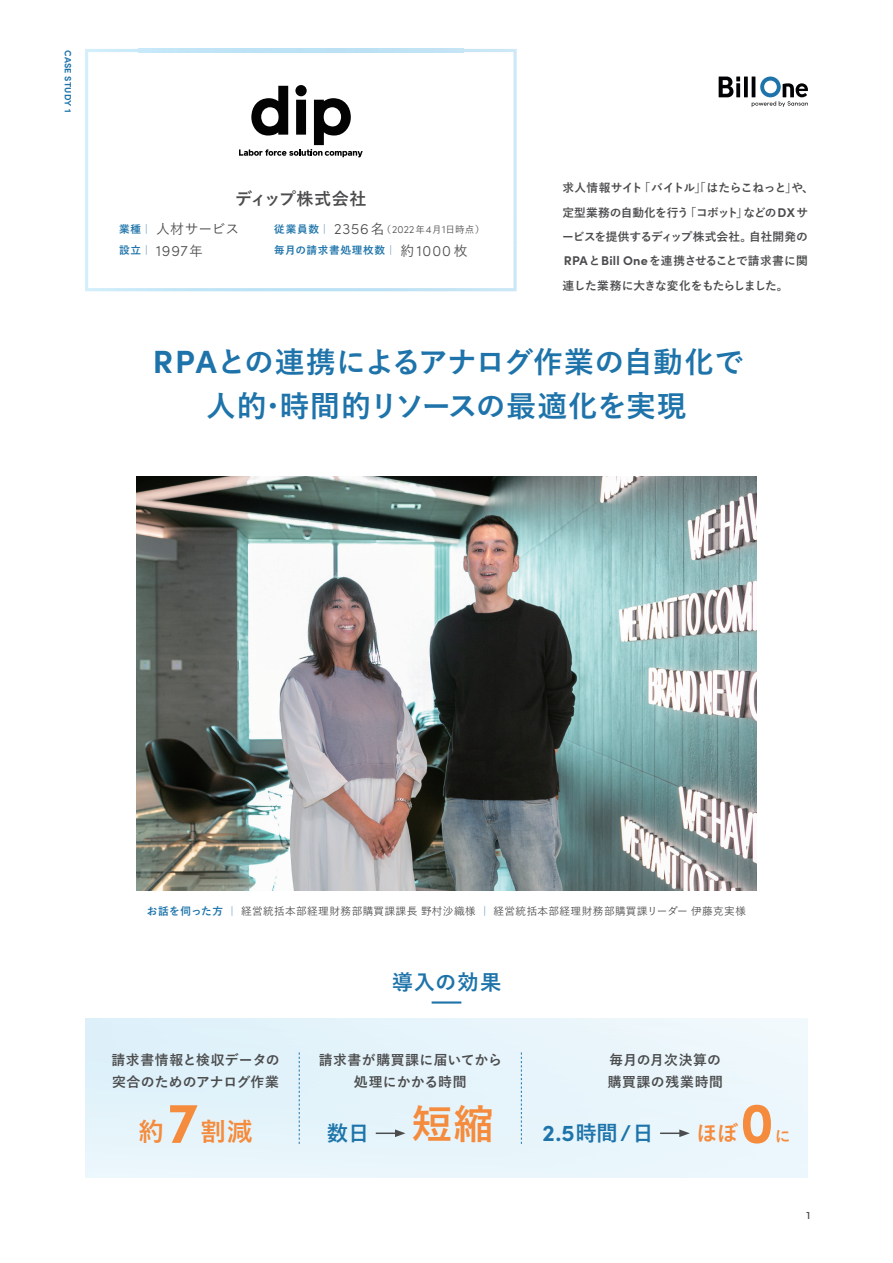
<style>
.page{position:relative;width:893px;height:1263px;background:#fff}
.page>*{position:absolute;margin:0;border:0;box-sizing:border-box;transform-origin:0 0}
.t1{font:700 57.45px "Sofia Pro";color:#f58b3c}
.t2{font:700 29.7px/44.7px "Yu Go";letter-spacing:-.02em;color:#1e74aa;text-align:center}
.t3{font:700 25.5px "Yu Go";color:#f58b3c}
.t4{font:700 22.95px "Sofia Pro";color:#1e74aa}
.t5{font:700 21.3px "Yu Go";letter-spacing:.045em;color:#1e74aa}
.t6{font:700 21.3px "Yu Go";color:#f58b3c}
.t7{font:700 16.95px "Yu Go";letter-spacing:.02em;color:#4b4c4d}
.t8{font:700 15.9px "Yu Go";color:#f58b3c}
.t9{font:300 14.85px "Sofia Pro";color:#4b4c4d}
.t10{font:700 13.8px/22.4px "Yu Go";letter-spacing:.025em;color:#4b4c4d;text-align:center}
.t11{font:700 13.8px/22.4px "Yu Go";letter-spacing:.045em;color:#4b4c4d}
.t12{font:500 13.8px "Yu Go";color:#4b4c4d}
.t13{font:700 11.7px/24.5px "Yu Go";letter-spacing:-.025em;color:#4b4c4d}
.t14{font:700 11.7px "Texta";color:#4b4c4d}
.t15{font:500 10.65px "Yu Go";letter-spacing:.035em;color:#4b4c4d}
.t16{font:700 10.65px "Yu Go";letter-spacing:.055em;color:#1e74aa}
.t17{font:500 9.6px "Yu Go";color:#4b4c4d}
.t18{font:700 9.15px "Sofia Pro";letter-spacing:.02em;color:#1e74aa}
.s1{font-weight:700;font-size:10.65px;color:#1e74aa}
.s2{font-family:"Sofia Pro";font-weight:300;font-size:14.85px}
.s3{font-size:13.8px}
.s4{font-family:"Sofia Pro";font-weight:300;font-size:10.35px}
.s5{font-family:"Yu Go";font-weight:700;font-size:10.65px;color:#1e74aa}
.s6{font-family:"Yu Go";font-weight:500;font-size:13.8px}
.s7{font-weight:500;font-size:13.8px;color:#4b4c4d}
.s8{font-family:"Sofia Pro";font-weight:300;font-size:14.85px;color:#4b4c4d}
.s9{font-family:"Sofia Pro";font-size:12.6px}
.s10{font-family:"Sofia Pro";font-size:32.1px}
.s11{font-weight:700;color:#1e74aa}
.s12{color:#1e74aa}
.s13{font-size:40.35px;color:#f58b3c}
.s14{font-family:"Yu Go";font-size:21.3px}
</style>
<div class="page">
<svg style="left:744px;top:77px;width:4px;height:20px"></svg>
<svg style="left:719px;top:77px;width:21px;height:20px"></svg>
<svg style="left:752px;top:77px;width:56px;height:30px"></svg>
<img style="left:85px;top:243px;width:432px;height:48px">
<img style="left:462px;top:49px;width:55px;height:194px">
<svg style="left:239px;top:85px;width:124px;height:72px"></svg>
<img style="left:136px;top:476px;width:621px;height:415px">
<hr style="left:432px;top:1001px;width:29px;height:2px;background:#1e74aa">
<svg style="left:521px;top:1052px;width:1px;height:92px"></svg>
<svg style="left:299px;top:1052px;width:1px;height:92px"></svg>
<hr style="left:376px;top:1132px;width:21px;height:2px;background:#4b4c4d">
<svg style="left:395px;top:1129px;width:10px;height:8px"></svg>
<hr style="left:660px;top:1132px;width:22px;height:2px;background:#4b4c4d">
<svg style="left:679px;top:1129px;width:11px;height:8px"></svg>
<p class="t18" style="left:75px;top:50px;width:64px;rotate:90deg">CASE STUDY 1</p>
<h3 class="t7" style="left:235px;top:189px;width:133px">ディップ株式会社</h3>
<p class="t12" style="left:119px;top:216px;width:122px"><span class="s1">業種｜</span>人材サービス</p>
<p class="t17" style="left:274px;top:220px;width:212px"><span class="s1">従業員数｜</span> <span class="s2">2356</span><span class="s3">名</span>（<span class="s4">2022</span>年<span class="s4">4</span>月<span class="s4">1</span>日時点）</p>
<p class="t9" style="left:119px;top:240px;width:85px"><span class="s5">設立｜</span> 1997<span class="s6">年</span></p>
<p class="t16" style="left:274px;top:244px;width:195px">毎月の請求書処理枚数｜<span class="s7">約</span> <span class="s8">1000</span> <span class="s7">枚</span></p>
<p class="t13" style="left:562px;top:176px;width:253px">求人情報サイト「バイトル」「はたらこねっと」や、定型業務の自動化を行う「コボット」などの<span class="s9">DX</span>サービスを提供するディップ株式会社。自社開発の<br><span class="s9">RPA</span>と<span class="s9">Bill One</span>を連携させることで請求書に関連した業務に大きな変化をもたらしました。</p>
<h2 class="t2" style="left:153px;top:340px;width:593px"><span class="s10">RPA</span>との連携によるアナログ作業の自動化で人的・時間的リソースの最適化を実現</h2>
<p class="t15" style="left:147px;top:901px;width:600px"><span class="s11">お話を伺った方｜</span>経営統括本部経理財務部購買課課長野村沙織様<span class="s12">｜</span>経営統括本部経理財務部購買課リーダー伊藤克実様</p>
<p class="t10" style="left:112px;top:1049px;width:170px;text-align:left">請求書情報と検収データの突合のためのアナログ作業</p>
<h3 class="t3" style="left:138px;top:1117px;width:27px">約</h3>
<h1 class="t1" style="left:168px;top:1078px;width:31px">7</h1>
<h3 class="t3" style="left:201px;top:1117px;width:54px">割減</h3>
<h3 class="t5" style="left:392px;top:970px;width:111px">導入の効果</h3>
<p class="t10" style="left:319px;top:1049px;width:185px">請求書が購買課に届いてから処理にかかる時間</p>
<h3 class="t5" style="left:327px;top:1121px;width:168px">数日 <span class="s13">短縮</span></h3>
<p class="t11" style="left:608px;top:1049px;width:117px">毎月の月次決算の購買課の残業時間</p>
<h3 class="t4" style="left:543px;top:1116px;width:113px">2.5<span class="s14">時間</span>/<span class="s14">日</span></h3>
<h3 class="t6" style="left:696px;top:1121px;width:44px">ほぼ</h3>
<h1 class="t1" style="left:740px;top:1078px;width:35px">0</h1>
<h3 class="t8" style="left:775px;top:1127px;width:17px">に</h3>
<p class="t14" style="left:806px;top:1209px;width:5px">1</p>
</div>
